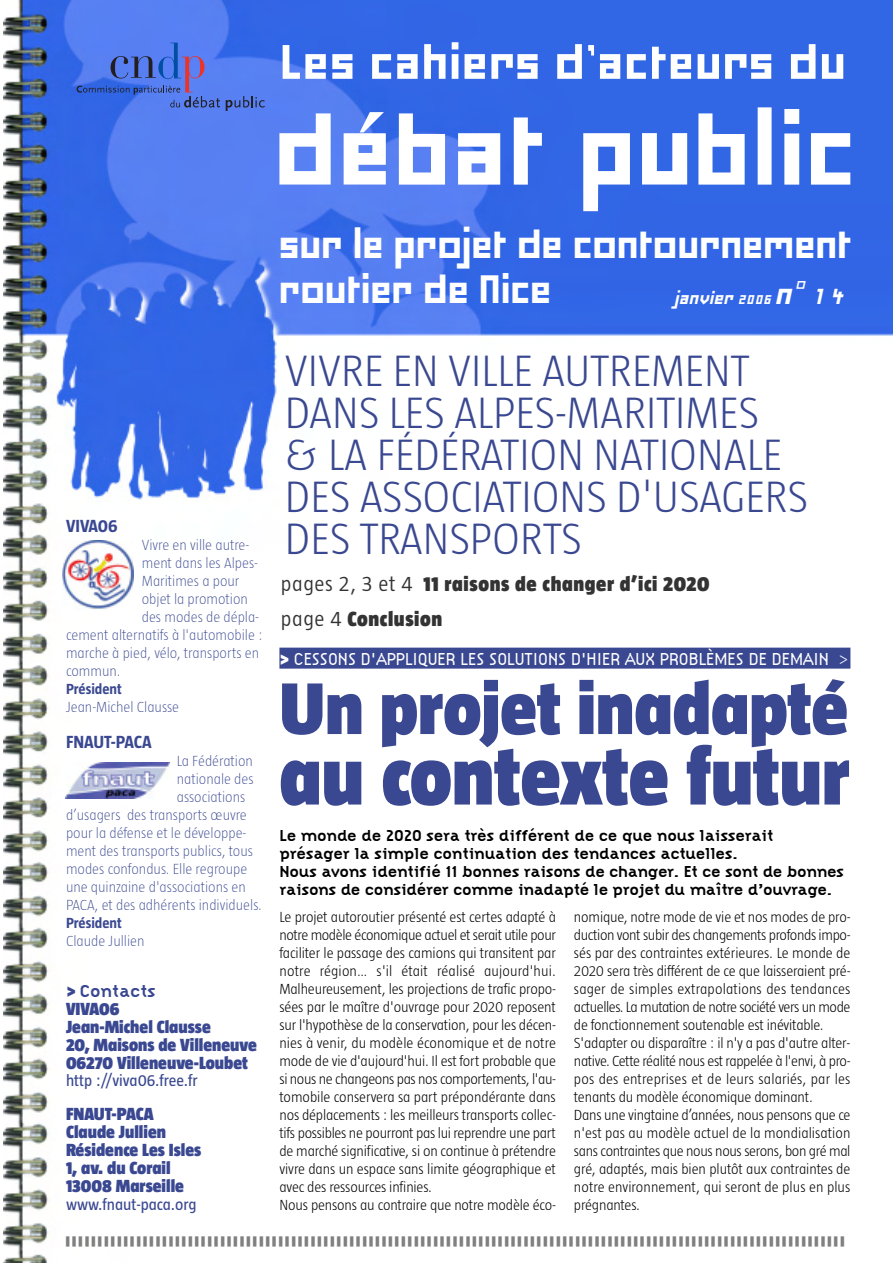
<style>
.page{position:relative;width:893px;height:1263px;background:#fff}
.page>*{position:absolute;margin:0;border:0;box-sizing:border-box;transform-origin:0 0}
.t1{font:900 82.5px "Taz";color:#3a4891}
.t2{font:900 75px "Taz";color:#3a4891}
.t3{font:58.5px "Minimum A Noir";color:#fff}
.t4{font:900 54px "Taz";color:#808080;scale:.25 1}
.t5{font:48px/45px "Minimum A Noir";letter-spacing:-.02em;color:#fff}
.t6{font:300 45px/42px "Taz";color:#3a4891}
.t7{font:900 21px/34.5px "Taz";letter-spacing:.03em;color:#333}
.t8{font:italic 21px "Minimum A Noir";color:#fff}
.t9{font:900 18px/18px "Taz";color:#3a4891}
.t10{font:300 18px "Citizen";letter-spacing:-.035em;color:#fff}
.t11{font:700 18px "Taz";letter-spacing:-.005em;color:#3a4891}
.t12{font:700 18px "Citizen";color:#3a4891}
.t13{font:700 16.5px/18px "Citizen";letter-spacing:-.02em;color:#000}
.t14{font:16.5px "Taz";color:#3a4891}
.t15{font:300 15px/18px "Taz";letter-spacing:-.01em;color:#000}
.t16{font:200 15px "Taz";color:#3a4891}
.t17{font:700 15px "Taz";color:#3a4891}
.s1{font-size:36px}
.s2{font-family:"Taz";font-weight:900}
.s3{font-weight:300;font-size:21.75px}
.s4{font-family:"Taz"}
</style>
<div class="page">
<img style="left:3px;top:0;width:890px;height:1263px">
<svg style="left:77px;top:43px;width:143px;height:65px;background:#4e71db"></svg>
<svg style="left:226px;top:96px;width:39px;height:15px"></svg>
<svg style="left:279px;top:107px;width:571px;height:104px"></svg>
<svg style="left:360px;top:112px;width:24px;height:20px"></svg>
<div style="left:279px;top:648px;width:571px;height:21px;background:#3a4891"></div>
<div style="left:61px;top:540px;width:79px;height:69px;background:#fff"></div>
<img style="left:63px;top:540px;width:70px;height:69px">
<div style="left:63px;top:754px;width:112px;height:52px;background:#fff"></div>
<img style="left:66px;top:763px;width:103px;height:35px">
<h3 class="t3" style="left:280px;top:24px;width:568px">Les cahiers d’acteurs du</h3>
<h3 class="t5" style="left:279px;top:219px;width:575px">sur le projet de contournement routier de Nice</h3>
<h3 class="t8" style="left:675px;top:284px;width:176px">janvier 2006 <span class="s1">n° 1 4</span></h3>
<p class="t11" style="left:66px;top:519px;width:53px">VIVA06</p>
<p class="t16" style="left:142px;top:539px;width:109px">Vivre en ville autre-</p>
<p class="t16" style="left:142px;top:557px;width:118px">ment dans les Alpes-</p>
<p class="t16" style="left:142px;top:575px;width:99px">Maritimes a pour</p>
<p class="t16" style="left:142px;top:593px;width:108px">objet la promotion</p>
<p class="t16" style="left:142px;top:611px;width:119px">des modes de dépla-</p>
<p class="t16" style="left:66px;top:629px;width:198px">cement alternatifs à l'automobile :</p>
<p class="t16" style="left:66px;top:647px;width:195px">marche à pied, vélo, transports en</p>
<p class="t16" style="left:66px;top:665px;width:56px">commun.</p>
<p class="t17" style="left:66px;top:683px;width:57px">Président</p>
<p class="t16" style="left:66px;top:701px;width:115px">Jean-Michel Clausse</p>
<p class="t11" style="left:66px;top:735px;width:87px">FNAUT-PACA</p>
<p class="t16" style="left:177px;top:755px;width:78px">La Fédération</p>
<p class="t16" style="left:177px;top:773px;width:78px">nationale des</p>
<p class="t16" style="left:177px;top:791px;width:70px">associations</p>
<p class="t16" style="left:66px;top:809px;width:182px">d’usagers des transports œuvre</p>
<p class="t16" style="left:66px;top:827px;width:182px">pour la défense et le développe-</p>
<p class="t16" style="left:66px;top:845px;width:189px">ment des transports publics, tous</p>
<p class="t16" style="left:66px;top:863px;width:183px">modes confondus. Elle regroupe</p>
<p class="t16" style="left:66px;top:881px;width:181px">une quinzaine d'associations en</p>
<p class="t16" style="left:66px;top:899px;width:197px">PACA, et des adhérents individuels.</p>
<p class="t17" style="left:66px;top:917px;width:57px">Président</p>
<p class="t16" style="left:66px;top:935px;width:80px">Claude Jullien</p>
<p class="t12" style="left:66px;top:986px;width:91px"><span class="s2">&gt;</span> Contacts</p>
<p class="t9" style="left:66px;top:1002px;width:192px">VIVA06<br>Jean-Michel Clausse<br>20, Maisons de Villeneuve<br>06270 Villeneuve-Loubet</p>
<p class="t14" style="left:66px;top:1074px;width:133px">http ://viva06.free.fr</p>
<p class="t9" style="left:66px;top:1107px;width:137px">FNAUT-PACA<br>Claude Jullien<br>Résidence Les Isles<br>1, av. du Corail<br>13008 Marseille</p>
<p class="t14" style="left:66px;top:1198px;width:132px">www.fnaut-paca.org</p>
<h3 class="t6" style="left:285px;top:354px;width:525px">VIVRE EN VILLE AUTREMENT<br>DANS LES ALPES-MARITIMES<br>&amp; LA FÉDÉRATION NATIONALE<br>DES ASSOCIATIONS D'USAGERS<br>DES TRANSPORTS</h3>
<h3 class="t7" style="left:281px;top:569px;width:430px"><span class="s3">pages 2, 3 et 4</span> 11 raisons de changer d’ici 2020 <span class="s3">page 4</span> Conclusion</h3>
<p class="t10" style="left:279px;top:654px;width:570px"><span class="s2">&gt;</span> CESSONS D'APPLIQUER LES SOLUTIONS D'HIER AUX PROBLÈMES DE DEMAIN <span class="s4">&gt;</span></p>
<h2 class="t2" style="left:279px;top:681px;width:570px">Un projet inadapté</h2>
<h1 class="t1" style="left:279px;top:746px;width:572px">au contexte futur</h1>
<p class="t13" style="left:279px;top:828px;width:566px">Le monde de 2020 sera très différent de ce que nous laisserait présager la simple continuation des tendances actuelles.<br>Nous avons identifié 11 bonnes raisons de changer. Et ce sont de bonnes raisons de considérer comme inadapté le projet du maître d’ouvrage.</p>
<p class="t15" style="left:279px;top:909px;width:278px">Le projet autoroutier présenté est certes adapté à notre modèle économique actuel et serait utile pour faciliter le passage des camions qui transitent par notre région… s'il était réalisé aujourd'hui.<br>Malheureusement, les projections de trafic propo&shy;sées par le maître d'ouvrage pour 2020 reposent sur l'hypothèse de la conservation, pour les décen&shy;nies à venir, du modèle économique et de notre mode de vie d'aujourd'hui. Il est fort probable que si nous ne changeons pas nos comportements, l'au&shy;tomobile conservera sa part prépondérante dans nos déplacements : les meilleurs transports collec&shy;tifs possibles ne pourront pas lui reprendre une part de marché significative, si on continue à prétendre vivre dans un espace sans limite géographique et avec des ressources infinies.<br>Nous pensons au contraire que notre modèle éco-</p>
<p class="t15" style="left:574px;top:909px;width:278px">nomique, notre mode de vie et nos modes de pro&shy;duction vont subir des changements profonds impo&shy;sés par des contraintes extérieures. Le monde de 2020 sera très différent de ce que laisseraient pré&shy;sager de simples extrapolations des tendances actuelles. La mutation de notre société vers un mode de fonctionnement soutenable est inévitable.<br>S'adapter ou disparaître : il n'y a pas d'autre alter&shy;native. Cette réalité nous est rappelée à l'envi, à pro&shy;pos des entreprises et de leurs salariés, par les tenants du modèle économique dominant.<br>Dans une vingtaine d’années, nous pensons que ce n'est pas au modèle actuel de la mondialisation sans contraintes que nous nous serons, bon gré mal gré, adaptés, mais bien plutôt aux contraintes de notre environnement, qui seront de plus en plus prégnantes.</p>
<h3 class="t4" style="left:66px;top:1218px;width:3116px">- - - - - - - - - - - - - - - - - - - - - - - - - - - - - - - - - - - - - - - - - - - - - - - - - - - - - - - - - - - - - - - - - - - - - - - - - - - - - - - - - - - - - - - - - - - - - - - - - - - - - - - - - - - - - - - - - - - - - - - -</h3>
</div>
